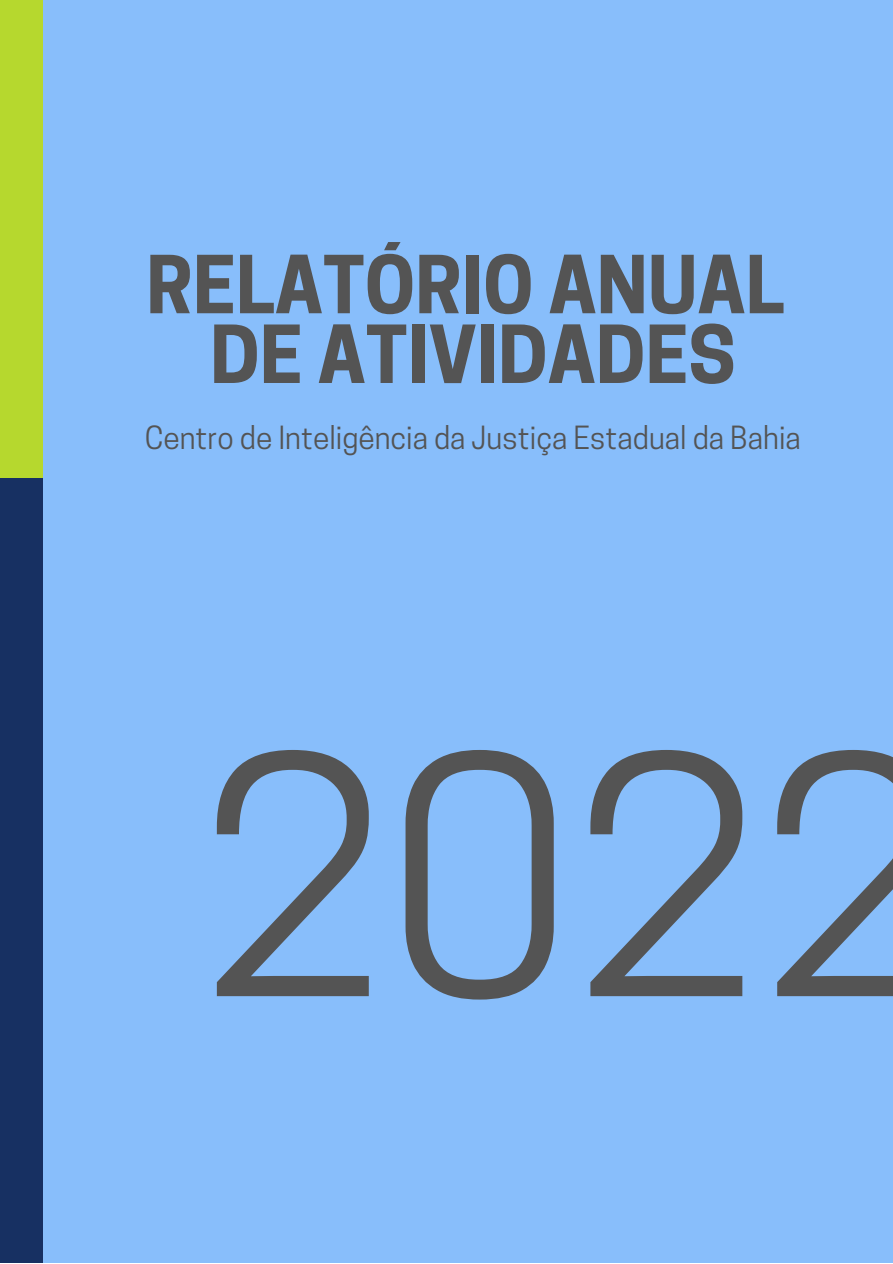
<style>
.page{position:relative;width:893px;height:1264px;background:#fff}
.page>*{position:absolute;margin:0;border:0;box-sizing:border-box;transform-origin:0 0}
.t1{font:311.1px "Cooper Hewitt";color:#545454}
.t2{font:700 75px/69.8px "Cooper Hewitt";color:#545454;text-align:center}
.t3{font:30px "Cooper Hewitt";color:#545454}
</style>
<div class="page">
<div style="left:0;top:0;width:892px;height:1262px;background:#88befb"></div>
<div style="left:0;top:0;width:43px;height:478px;background:#b6d82e"></div>
<div style="left:0;top:478px;width:43px;height:784px;background:#173062"></div>
<h2 class="t2" style="left:146px;top:259px;width:640px">RELATÓRIO ANUAL<br>DE ATIVIDADES</h2>
<p class="t3" style="left:145px;top:427px;width:657px">Centro de Inteligência da Justiça Estadual da Bahia</p>
<h1 class="t1" style="left:199px;top:762px;width:748px">2022</h1>
</div>
